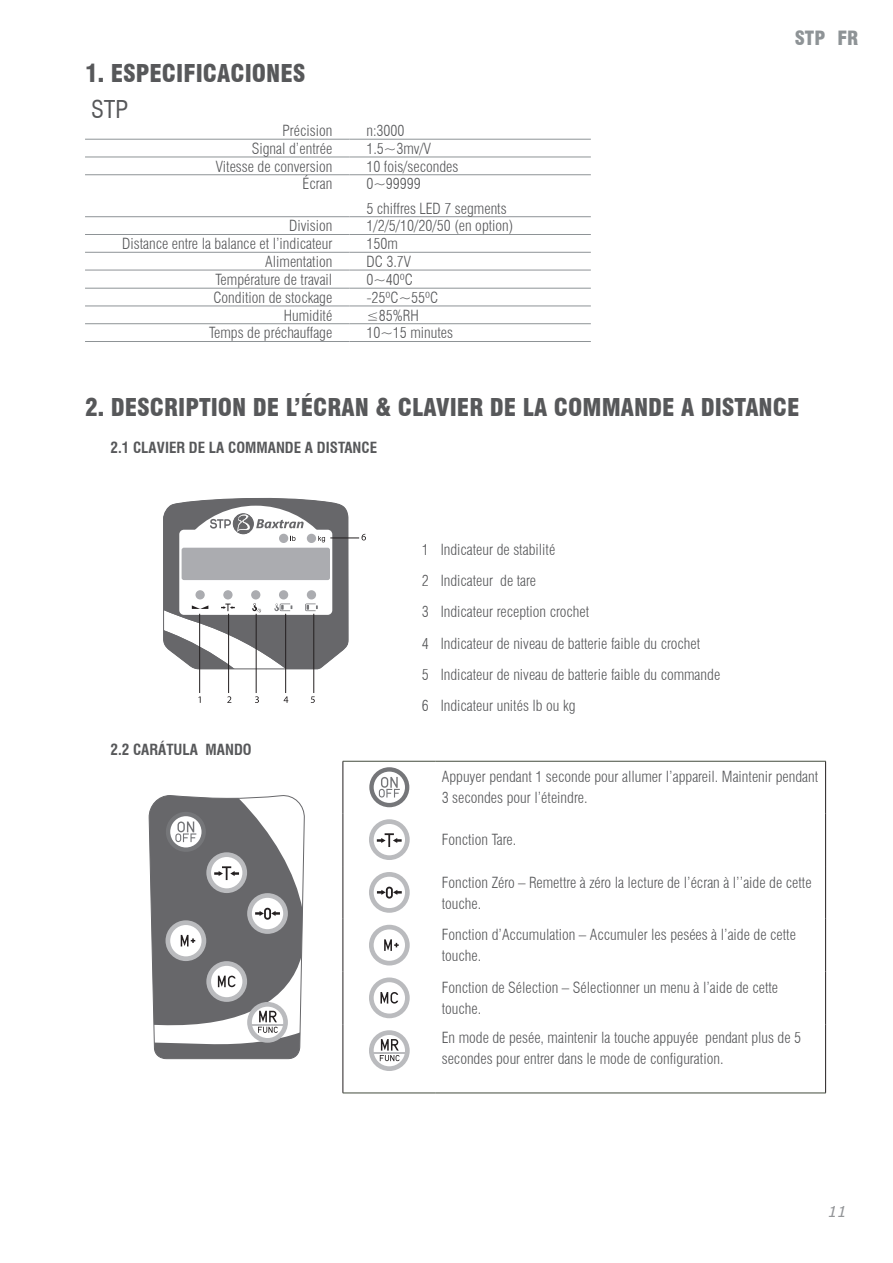
<style>
.page{position:relative;width:893px;height:1263px;background:#fff}
.page>*{position:absolute;margin:0;border:0;box-sizing:border-box;transform-origin:0 0}
.capítols{font:900 condensed 24px "Swiss 721 BT";color:#57585a}
.t1{font:condensed 24px "Swiss 721 BT";color:#57585a}
.t2{font:900 condensed 19.2px "Swiss 721 BT";color:#8e9396}
.Text{font:300 condensed 15px/21px "Swiss 721 BT";color:#57585a}
.SUBTÍTOL_1er{font:700 condensed 15px "Swiss 721 BT";color:#57585a}
.SUBTÍTOL_2n{font:700 condensed 15px "Swiss 721 BT";color:#57585a}
.t3{font:italic 15px "Verdana";color:#939598}
</style>
<div class="page">
<hr style="left:85px;top:139px;width:264px;height:1px;background:#8e9396">
<hr style="left:349px;top:139px;width:242px;height:1px;background:#8e9396">
<hr style="left:85px;top:157px;width:264px;height:1px;background:#8e9396">
<hr style="left:349px;top:157px;width:242px;height:1px;background:#8e9396">
<hr style="left:85px;top:174px;width:264px;height:1px;background:#8e9396">
<hr style="left:349px;top:174px;width:242px;height:1px;background:#8e9396">
<hr style="left:85px;top:216px;width:264px;height:1px;background:#8e9396">
<hr style="left:349px;top:216px;width:242px;height:1px;background:#8e9396">
<hr style="left:85px;top:234px;width:264px;height:1px;background:#8e9396">
<hr style="left:349px;top:234px;width:242px;height:1px;background:#8e9396">
<hr style="left:85px;top:252px;width:264px;height:1px;background:#8e9396">
<hr style="left:349px;top:252px;width:242px;height:1px;background:#8e9396">
<hr style="left:85px;top:270px;width:264px;height:1px;background:#8e9396">
<hr style="left:349px;top:270px;width:242px;height:1px;background:#8e9396">
<hr style="left:85px;top:288px;width:264px;height:1px;background:#8e9396">
<hr style="left:349px;top:288px;width:242px;height:1px;background:#8e9396">
<hr style="left:85px;top:306px;width:264px;height:1px;background:#8e9396">
<hr style="left:349px;top:306px;width:242px;height:1px;background:#8e9396">
<hr style="left:85px;top:323px;width:264px;height:1px;background:#8e9396">
<hr style="left:349px;top:323px;width:242px;height:1px;background:#8e9396">
<hr style="left:85px;top:341px;width:264px;height:1px;background:#8e9396">
<hr style="left:349px;top:341px;width:242px;height:1px;background:#8e9396">
<hr style="left:199px;top:614px;width:1px;height:79px;background:#231f20">
<hr style="left:228px;top:614px;width:1px;height:79px;background:#231f20">
<hr style="left:256px;top:614px;width:1px;height:79px;background:#231f20">
<hr style="left:285px;top:614px;width:1px;height:79px;background:#231f20">
<hr style="left:314px;top:614px;width:1px;height:79px;background:#231f20">
<svg style="left:198px;top:696px;width:3px;height:7px"></svg>
<svg style="left:227px;top:696px;width:4px;height:7px"></svg>
<svg style="left:255px;top:696px;width:4px;height:7px"></svg>
<svg style="left:284px;top:696px;width:4px;height:7px"></svg>
<svg style="left:311px;top:696px;width:4px;height:7px"></svg>
<svg style="left:163px;top:497px;width:203px;height:172px"></svg>
<hr style="left:343px;top:761px;width:93px;height:1px;background:#434c3d">
<hr style="left:436px;top:761px;width:390px;height:1px;background:#434c3d">
<hr style="left:343px;top:1093px;width:93px;height:1px;background:#434c3d">
<hr style="left:436px;top:1093px;width:390px;height:1px;background:#434c3d">
<hr style="left:343px;top:761px;width:1px;height:52px;background:#231f20">
<hr style="left:825px;top:761px;width:1px;height:52px;background:#231f20">
<hr style="left:343px;top:813px;width:1px;height:53px;background:#231f20">
<hr style="left:825px;top:813px;width:1px;height:53px;background:#231f20">
<hr style="left:343px;top:866px;width:1px;height:53px;background:#231f20">
<hr style="left:825px;top:866px;width:1px;height:53px;background:#231f20">
<hr style="left:343px;top:919px;width:1px;height:52px;background:#231f20">
<hr style="left:825px;top:919px;width:1px;height:52px;background:#231f20">
<hr style="left:343px;top:971px;width:1px;height:53px;background:#231f20">
<hr style="left:825px;top:971px;width:1px;height:53px;background:#231f20">
<hr style="left:343px;top:1024px;width:1px;height:69px;background:#231f20">
<hr style="left:825px;top:1024px;width:1px;height:69px;background:#231f20">
<svg style="left:149px;top:795px;width:156px;height:264px"></svg>
<svg style="left:369px;top:767px;width:40px;height:40px"></svg>
<div style="left:374px;top:772px;width:31px;height:31px;background:#fff;border-radius:50%"></div>
<svg style="left:379px;top:777px;width:21px;height:20px"></svg>
<div style="left:369px;top:819px;width:41px;height:41px;background:#babbbe;border-radius:50%"></div>
<div style="left:374px;top:824px;width:31px;height:31px;background:#fff;border-radius:50%"></div>
<svg style="left:377px;top:833px;width:25px;height:14px"></svg>
<div style="left:369px;top:872px;width:41px;height:41px;background:#babbbe;border-radius:50%"></div>
<div style="left:374px;top:877px;width:31px;height:31px;background:#fff;border-radius:50%"></div>
<svg style="left:377px;top:887px;width:25px;height:11px"></svg>
<div style="left:369px;top:925px;width:41px;height:40px;background:#babbbe;border-radius:50%"></div>
<div style="left:374px;top:929px;width:31px;height:32px;background:#fff;border-radius:50%"></div>
<svg style="left:384px;top:939px;width:15px;height:12px"></svg>
<div style="left:369px;top:977px;width:41px;height:41px;background:#babbbe;border-radius:50%"></div>
<div style="left:374px;top:982px;width:31px;height:31px;background:#fff;border-radius:50%"></div>
<svg style="left:380px;top:992px;width:18px;height:11px"></svg>
<div style="left:369px;top:1030px;width:41px;height:41px;background:#babbbe;border-radius:50%"></div>
<div style="left:374px;top:1035px;width:31px;height:31px;background:#fff;border-radius:50%"></div>
<hr style="left:372px;top:1052px;width:36px;height:1px;background:#babbbe">
<svg style="left:380px;top:1039px;width:20px;height:22px"></svg>
<p class="capítols" style="left:85px;top:59px;width:222px">1. ESPECIFICACIONES</p>
<p class="t1" style="left:91px;top:95px;width:39px">STP</p>
<p class="Text" style="left:282px;top:120px;width:51px">Précision</p>
<p class="Text" style="left:366px;top:120px;width:40px">n:3000</p>
<p class="Text" style="left:252px;top:138px;width:82px">Signal d’entrée</p>
<p class="Text" style="left:366px;top:138px;width:66px">1.5~3mv/V</p>
<p class="Text" style="left:216px;top:156px;width:118px">Vitesse de conversion</p>
<p class="Text" style="left:366px;top:156px;width:94px">10 fois/secondes</p>
<p class="Text" style="left:303px;top:173px;width:31px">Écran</p>
<p class="Text" style="left:366px;top:173px;width:56px">0~99999</p>
<p class="Text" style="left:366px;top:198px;width:142px">5 chiffres LED 7 segments</p>
<p class="Text" style="left:289px;top:215px;width:45px">Division</p>
<p class="Text" style="left:366px;top:215px;width:149px">1/2/5/10/20/50 (en option)</p>
<p class="Text" style="left:122px;top:233px;width:212px">Distance entre la balance et l’indicateur</p>
<p class="Text" style="left:366px;top:233px;width:33px">150m</p>
<p class="Text" style="left:265px;top:251px;width:69px">Alimentation</p>
<p class="Text" style="left:366px;top:251px;width:46px">DC 3.7V</p>
<p class="Text" style="left:216px;top:269px;width:118px">Température de travail</p>
<p class="Text" style="left:366px;top:269px;width:48px">0~40ºC</p>
<p class="Text" style="left:213px;top:287px;width:120px">Condition de stockage</p>
<p class="Text" style="left:366px;top:287px;width:74px">-25ºC~55ºC</p>
<p class="Text" style="left:284px;top:305px;width:50px">Humidité</p>
<p class="Text" style="left:366px;top:305px;width:54px">≤85%RH</p>
<p class="Text" style="left:209px;top:322px;width:125px">Temps de préchauffage</p>
<p class="Text" style="left:366px;top:322px;width:88px">10~15 minutes</p>
<p class="t2" style="left:795px;top:27px;width:65px">STP FR</p>
<p class="capítols" style="left:85px;top:392px;width:716px">2. DESCRIPTION DE L’ÉCRAN &amp; CLAVIER DE LA COMMANDE A DISTANCE</p>
<p class="SUBTÍTOL_1er" style="left:111px;top:438px;width:268px">2.1 CLAVIER DE LA COMMANDE A DISTANCE</p>
<p class="SUBTÍTOL_2n" style="left:111px;top:741px;width:143px">2.2 CARÁTULA MANDO</p>
<p class="Text" style="left:422px;top:539px;width:9px">1</p>
<p class="Text" style="left:441px;top:539px;width:116px">Indicateur de stabilité</p>
<p class="Text" style="left:422px;top:570px;width:9px">2</p>
<p class="Text" style="left:441px;top:570px;width:97px">Indicateur de tare</p>
<p class="Text" style="left:422px;top:601px;width:9px">3</p>
<p class="Text" style="left:441px;top:601px;width:150px">Indicateur reception crochet</p>
<p class="Text" style="left:422px;top:633px;width:9px">4</p>
<p class="Text" style="left:441px;top:633px;width:261px">Indicateur de niveau de batterie faible du crochet</p>
<p class="Text" style="left:422px;top:664px;width:9px">5</p>
<p class="Text" style="left:441px;top:664px;width:281px">Indicateur de niveau de batterie faible du commande</p>
<p class="Text" style="left:422px;top:695px;width:9px">6</p>
<p class="Text" style="left:441px;top:695px;width:136px">Indicateur unités lb ou kg</p>
<p class="Text" style="left:442px;top:766px;width:378px">Appuyer pendant 1 seconde pour allumer l’appareil. Maintenir pendant<br>3 secondes pour l’éteindre.</p>
<p class="Text" style="left:442px;top:829px;width:76px">Fonction Tare.</p>
<p class="Text" style="left:442px;top:872px;width:371px">Fonction Zéro – Remettre à zéro la lecture de l’écran à l’’aide de cette touche.</p>
<p class="Text" style="left:442px;top:924px;width:356px">Fonction d’Accumulation – Accumuler les pesées à l’aide de cette touche.</p>
<p class="Text" style="left:442px;top:977px;width:338px">Fonction de Sélection – Sélectionner un menu à l’aide de cette touche.</p>
<p class="Text" style="left:442px;top:1027px;width:361px">En mode de pesée, maintenir la touche appuyée pendant plus de 5 secondes pour entrer dans le mode de configuration.</p>
<p class="t3" style="left:828px;top:1201px;width:21px">11</p>
</div>
